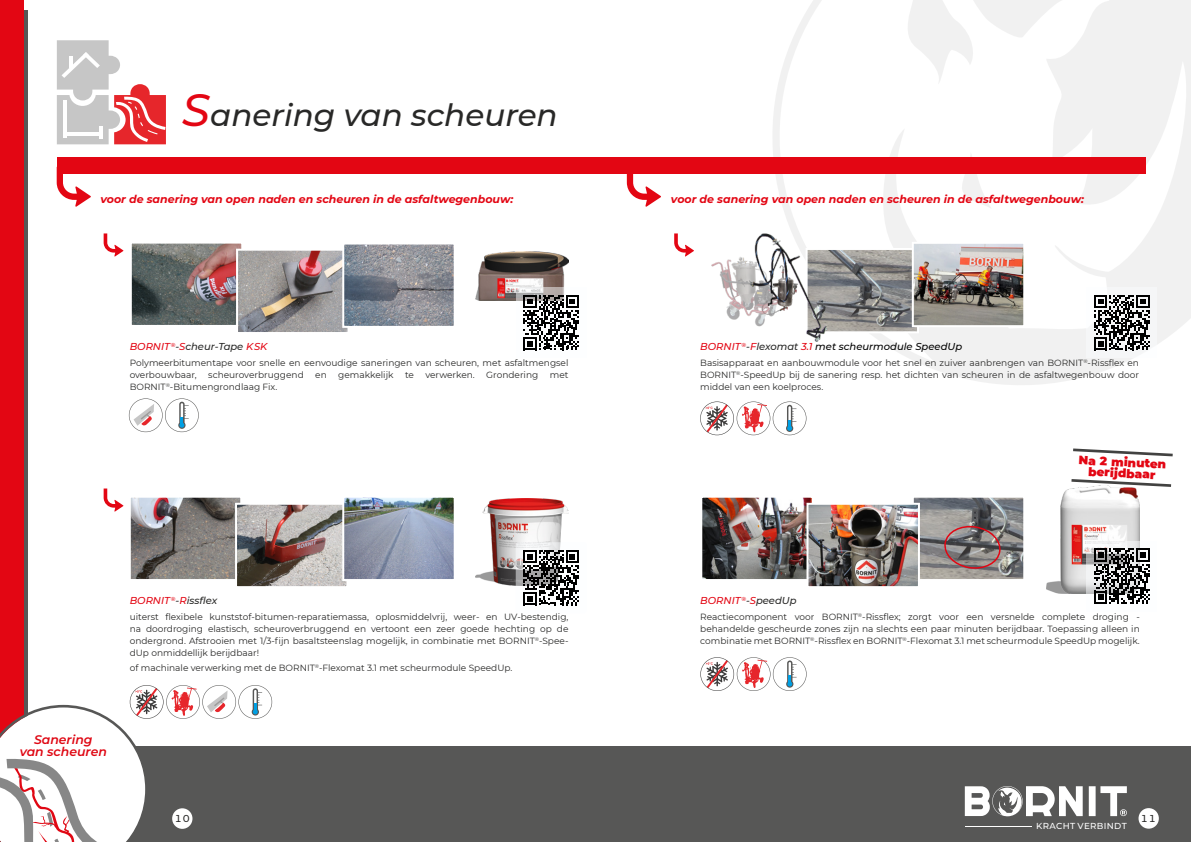
<style>
.page{position:relative;width:1191px;height:842px;background:#fff}
.page>*{position:absolute;margin:0;border:0;box-sizing:border-box;transform-origin:0 0}
.t1{font:italic 500 31px "Montserrat";color:#282827}
.t2{font:italic 600 12.4px/12.9px "Montserrat";color:#df0713;text-align:center}
.t3{font:900 12px/11px "Montserrat";color:#e30613;text-align:center}
.t4{font:italic 700 11px "Montserrat";color:#e30613}
.t5{font:italic 500 10px "Montserrat";color:#000}
.t6{font:italic 500 10px "Montserrat";color:#282827}
.t7{font:italic 500 10px "Montserrat";color:#e30613}
.t8{font:500 10px "Montserrat";color:#282827}
.t9{font:9px/12px "Montserrat";color:#282827;text-align:justify}
.t10{font:500 8.7px "Montserrat";letter-spacing:.04em;color:#fff}
.s1{font-size:45px;color:#e30613}
.s2{color:#e30613}
.s3{color:#282827}
</style>
<div class="page">
<svg style="left:773px;top:0;width:418px;height:385px"></svg>
<div style="left:57px;top:157px;width:1088px;height:17px;background:#e30613"></div>
<div style="left:23px;top:746px;width:1168px;height:96px;background:#575756"></div>
<div style="left:0;top:10px;width:28px;height:832px;background:#575756"></div>
<div style="left:0;top:0;width:24px;height:842px;background:#e30613"></div>
<div style="left:1138px;top:808px;width:20px;height:21px;background:#fff;border-radius:50%"></div>
<svg style="left:57px;top:40px;width:109px;height:104px"></svg>
<img style="left:914px;top:499px;width:108px;height:79px">
<div style="left:911px;top:496px;width:114px;height:85px;border:2px solid #fff"></div>
<svg style="left:104px;top:233px;width:19px;height:24px"></svg>
<svg style="left:104px;top:488px;width:19px;height:24px"></svg>
<img style="left:475px;top:251px;width:93px;height:49px">
<img style="left:133px;top:245px;width:107px;height:79px">
<div style="left:130px;top:242px;width:113px;height:85px;border:2px solid #fff"></div>
<img style="left:239px;top:252px;width:107px;height:79px">
<div style="left:236px;top:249px;width:113px;height:85px;border:2px solid #fff"></div>
<img style="left:345px;top:246px;width:108px;height:79px">
<div style="left:342px;top:243px;width:114px;height:85px;border:2px solid #fff"></div>
<img style="left:132px;top:499px;width:107px;height:79px">
<div style="left:129px;top:496px;width:113px;height:85px;border:2px solid #fff"></div>
<img style="left:238px;top:506px;width:107px;height:79px">
<div style="left:235px;top:503px;width:113px;height:85px;border:2px solid #fff"></div>
<img style="left:345px;top:499px;width:108px;height:79px">
<div style="left:342px;top:496px;width:114px;height:85px;border:2px solid #fff"></div>
<img style="left:475px;top:499px;width:94px;height:87px">
<svg style="left:57px;top:174px;width:34px;height:33px"></svg>
<svg style="left:674px;top:233px;width:20px;height:24px"></svg>
<img style="left:826px;top:251px;width:90px;height:79px">
<div style="left:805px;top:248px;width:114px;height:85px;border:2px solid #fff"></div>
<img style="left:914px;top:245px;width:108px;height:79px">
<div style="left:911px;top:242px;width:114px;height:85px;border:2px solid #fff"></div>
<img style="left:712px;top:234px;width:114px;height:108px">
<img style="left:1046px;top:487px;width:93px;height:106px">
<svg style="left:627px;top:174px;width:34px;height:33px"></svg>
<img style="left:703px;top:499px;width:107px;height:79px">
<div style="left:700px;top:496px;width:113px;height:85px;border:2px solid #fff"></div>
<img style="left:809px;top:506px;width:108px;height:79px">
<div style="left:806px;top:503px;width:114px;height:85px;border:2px solid #fff"></div>
<svg style="left:941px;top:523px;width:62px;height:47px"></svg>
<svg style="left:700px;top:657px;width:106px;height:34px"></svg>
<svg style="left:964px;top:786px;width:162px;height:30px"></svg>
<hr style="left:965px;top:826px;width:67px;height:1px;background:#fff">
<svg style="left:1073px;top:448px;width:99px;height:8px"></svg>
<svg style="left:1071px;top:479px;width:100px;height:8px"></svg>
<svg style="left:129px;top:398px;width:70px;height:34px"></svg>
<svg style="left:0;top:685px;width:272px;height:157px"></svg>
<svg style="left:516px;top:287px;width:52px;height:64px"></svg>
<svg style="left:523px;top:295px;width:56px;height:55px"></svg>
<svg style="left:516px;top:542px;width:70px;height:71px"></svg>
<svg style="left:523px;top:550px;width:56px;height:55px"></svg>
<div style="left:1086px;top:287px;width:71px;height:71px;background:#f5f6f7"></div>
<svg style="left:1094px;top:295px;width:55px;height:55px"></svg>
<svg style="left:1086px;top:541px;width:64px;height:59px"></svg>
<svg style="left:1094px;top:548px;width:55px;height:56px"></svg>
<svg style="left:700px;top:401px;width:106px;height:34px"></svg>
<h1 class="t1" style="left:182px;top:94px;width:377px"><span class="s1">S</span>anering van scheuren</h1>
<p class="t4" style="left:100px;top:192px;width:414px">voor de sanering van open naden en scheuren in de asfaltwegenbouw:</p>
<p class="t6" style="left:130px;top:339px;width:140px"><span class="s2">BORNIT</span> <sup>®</sup>-<span class="s2">S</span>cheur-Tape <span class="s2">KSK</span></p>
<p class="t9" style="left:130px;top:356px;width:440px">Polymeerbitumentape voor snelle en eenvoudige saneringen van scheuren, met asfaltmengsel overbouwbaar,</p>
<p class="t9" style="left:208px;top:368px;width:97px">scheuroverbruggend</p>
<p class="t9" style="left:315px;top:368px;width:13px">en</p>
<p class="t9" style="left:338px;top:368px;width:57px">gemakkelijk</p>
<p class="t9" style="left:405px;top:368px;width:10px">te</p>
<p class="t9" style="left:425px;top:368px;width:51px">verwerken.</p>
<p class="t9" style="left:486px;top:368px;width:53px">Grondering</p>
<p class="t9" style="left:550px;top:368px;width:20px">met</p>
<p class="t9" style="left:130px;top:380px;width:149px">BORNIT<sup>®</sup>-Bitumengrondlaag Fix.</p>
<p class="t6" style="left:130px;top:594px;width:89px"><span class="s2">BORNIT</span> <sup>®</sup>-<span class="s2">R</span>issflex</p>
<p class="t9" style="left:130px;top:611px;width:440px">uiterst flexibele kunststof-bitumen-reparatiemassa, oplosmiddelvrij, weer- en UV-bestendig, na doordroging elastisch, scheuroverbruggend en vertoont een zeer goede hechting op de ondergrond. Afstrooien met 1/3-fijn basaltsteenslag mogelijk, in combinatie met BORNIT<sup>®</sup>-Spee&shy;dUp onmiddellijk berijdbaar!</p>
<p class="t9" style="left:130px;top:662px;width:384px">of machinale verwerking met de BORNIT<sup>®</sup>-Flexomat 3.1 met scheurmodule SpeedUp.</p>
<h2 class="t2" style="left:20px;top:733px;width:89px">Sanering<br>van scheuren</h2>
<p class="t4" style="left:671px;top:192px;width:414px">voor de sanering van open naden en scheuren in de asfaltwegenbouw:</p>
<p class="t5" style="left:700px;top:339px;width:263px"><span class="s2">BORNIT</span> <sup>®</sup><span class="s3">-</span><span class="s2">F</span><span class="s3">lexomat</span> <span class="s2">3.1</span> met scheurmodule SpeedUp</p>
<p class="t9" style="left:700px;top:356px;width:440px">Basisapparaat en aanbouwmodule voor het snel en zuiver aanbrengen van BORNIT<sup>®</sup>-Rissflex en BORNIT<sup>®</sup>-SpeedUp bij de sanering resp. het dichten van scheuren in de asfaltwegenbouw door middel van een koelproces.</p>
<p class="t7" style="left:700px;top:594px;width:98px">BORNIT <sup>®</sup><span class="s3">-</span>S<span class="s3">peedUp</span></p>
<h3 class="t3" style="left:1079px;top:453px;width:89px;rotate:3deg">Na 2 minuten berijdbaar</h3>
<p class="t9" style="left:700px;top:611px;width:441px">Reactiecomponent voor BORNIT<sup>®</sup>-Rissflex; zorgt voor een versnelde complete droging - behandelde gescheurde zones zijn na slechts een paar minuten berijdbaar. Toepassing alleen in combinatie met BORNIT<sup>®</sup>-Rissflex en BORNIT<sup>®</sup>-Flexomat 3.1 met scheurmodule SpeedUp mogelijk.</p>
<p class="t8" style="left:175px;top:811px;width:16px">10</p>
<p class="t8" style="left:1140px;top:811px;width:16px">11</p>
<p class="t10" style="left:1036px;top:820px;width:92px">KRACHT VERBINDT</p>
</div>
